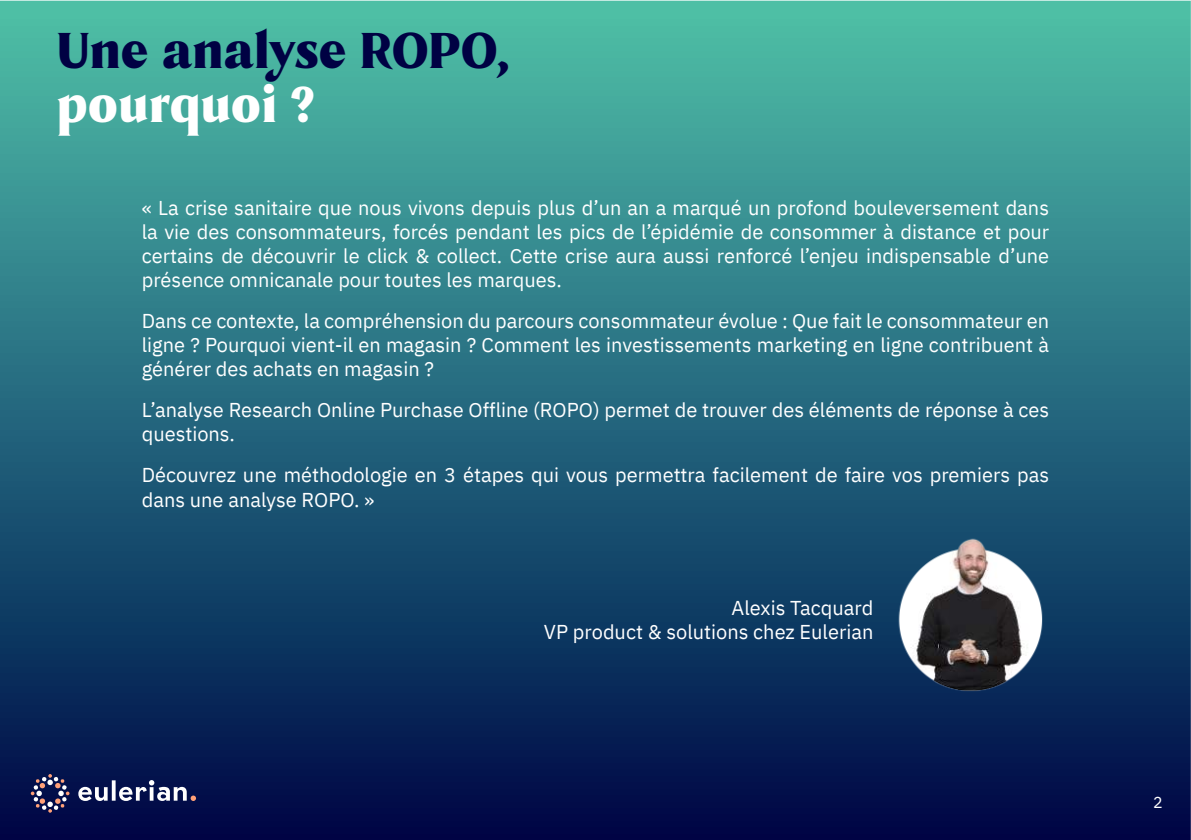
<style>
.page{position:relative;width:1191px;height:840px;background:#fff}
.page>*{position:absolute;margin:0;border:0;box-sizing:border-box;transform-origin:0 0}
.t1{font:900 48px "Tongari Display";color:#000143}
.t2{font:900 48px "Tongari Display";color:#fff}
.t3{font:20px/24px "IBM Plex Sans";color:#fff;text-align:justify}
.t4{font:16px "IBM Plex Sans";color:#fff}
</style>
<div class="page">
<img style="left:0;top:1px;width:1190px;height:838px">
<svg style="left:78px;top:779px;width:118px;height:21px"></svg>
<svg style="left:31px;top:773px;width:38px;height:39px"></svg>
<img style="left:887px;top:531px;width:162px;height:161px;border-radius:81px">
<h1 class="t1" style="left:57px;top:28px;width:454px">Une analyse ROPO,</h1>
<h1 class="t2" style="left:57px;top:82px;width:259px">pourquoi ?</h1>
<p class="t3" style="left:142px;top:197px;width:909px">« La crise sanitaire que nous vivons depuis plus d’un an a marqué un profond bouleversement dans la vie des consommateurs, forcés pendant les pics de l’épidémie de consommer à distance et pour certains de découvrir le click &amp; collect. Cette crise aura aussi renforcé l’enjeu indispensable d’une présence omnicanale pour toutes les marques.</p>
<p class="t3" style="left:142px;top:307px;width:909px">Dans ce contexte, la compréhension du parcours consommateur évolue : Que fait le consommateur en ligne ? Pourquoi vient-il en magasin ? Comment les investissements marketing en ligne contribuent à générer des achats en magasin ?</p>
<p class="t3" style="left:142px;top:399px;width:909px">L’analyse Research Online Purchase Offline (ROPO) permet de trouver des éléments de réponse à ces questions.</p>
<p class="t3" style="left:142px;top:464px;width:909px">Découvrez une méthodologie en 3 étapes qui vous permettra facilement de faire vos premiers pas dans une analyse ROPO. »</p>
<p class="t3" style="left:544px;top:597px;width:331px;text-align:right">Alexis Tacquard<br>VP product &amp; solutions chez Eulerian</p>
<p class="t4" style="left:1153px;top:794px;width:11px">2</p>
</div>
